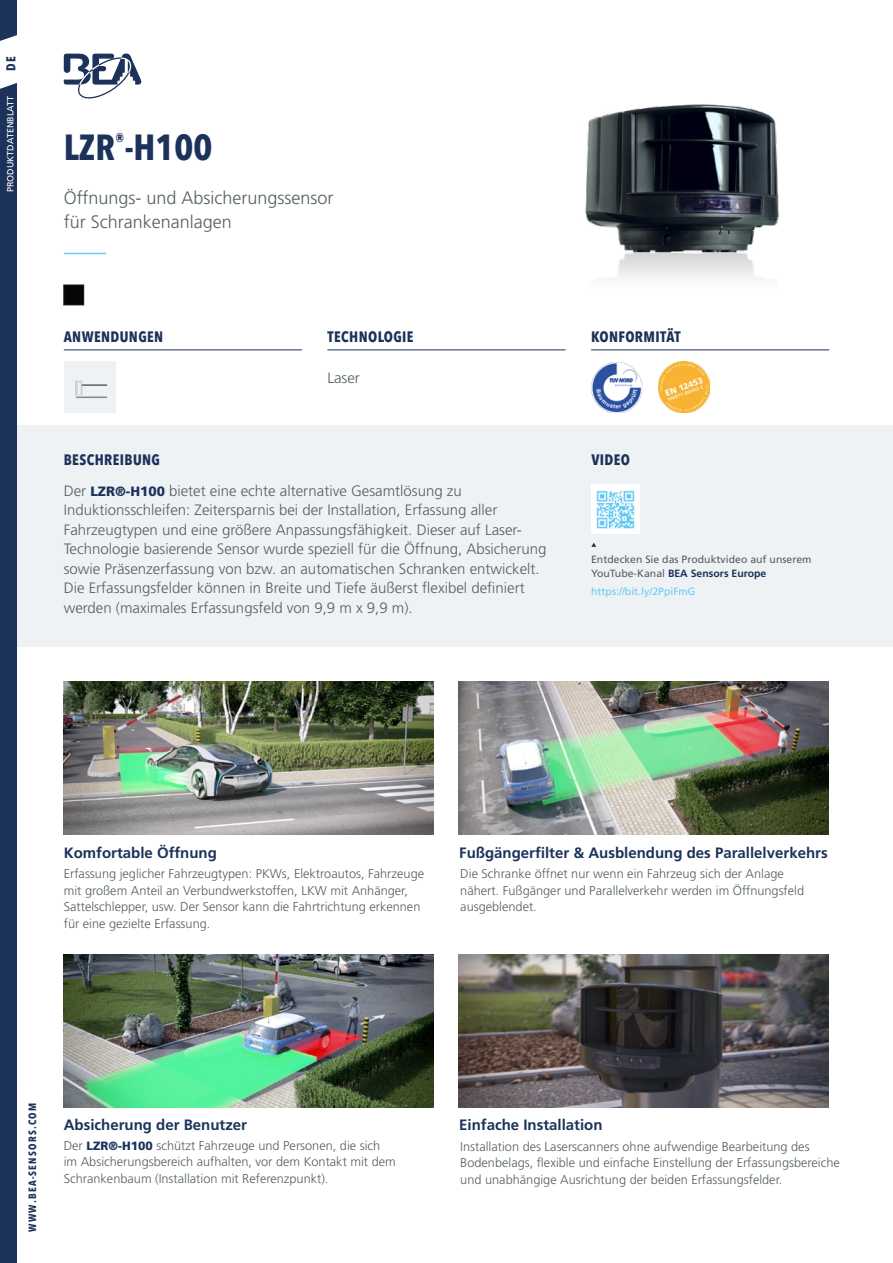
<style>
.page{position:relative;width:893px;height:1263px;background:#fff}
.page>*{position:absolute;margin:0;border:0;box-sizing:border-box;transform-origin:0 0}
.t1{font:700 condensed 36px "Avenir Next LT Pro";color:#1d325a}
.Subtitle_paragraph{font:300 18px/24px "Frutiger LT Std";color:#545f63}
.Main_paragraph_style{font:300 15px/19.5px "Frutiger LT Std";color:#545f63}
.t2{font:700 15px "Frutiger LT Std";color:#1d325a}
.Section_underline{font:700 condensed 15px "Avenir Next LT Pro";letter-spacing:.025em;color:#1d325a}
.Main_paragraph_style-2{font:700 condensed 15px "Avenir Next LT Pro";letter-spacing:.025em;color:#1d325a}
.Main_paragraph_style-3{font:300 12.75px/16.5px "Frutiger LT Std";color:#545f63}
.t3{font:700 condensed 12.75px "Avenir Next LT Pro";color:#1d325a}
.Main_paragraph_style-4{font:10.5px/13.5px "Frutiger LT Std";color:#545f63}
.Main_paragraph_style-5{font:10.5px "Frutiger LT Std";color:#6acbf1}
.t4{font:700 condensed 10.5px "Avenir Next LT Pro";letter-spacing:.12em;color:#1d325a}
.t5{font:9px "Frutiger LT Std";color:#fff}
.s1{font-weight:900;font-size:13.5px;color:#1d325a}
.s2{font-weight:700;color:#1d325a}
.s3{font-weight:900;font-size:12px;color:#1d325a}
</style>
<div class="page">
<div style="left:17px;top:425px;width:876px;height:221px;background:#eff2f5"></div>
<div style="left:0;top:83px;width:17px;height:1180px;background:#1d325a"></div>
<svg style="left:0;top:0;width:17px;height:41px"></svg>
<svg style="left:64px;top:54px;width:77px;height:45px"></svg>
<svg style="left:591px;top:543px;width:5px;height:4px"></svg>
<div style="left:64px;top:285px;width:20px;height:20px;background:#050705"></div>
<div style="left:63px;top:285px;width:21px;height:20px;border:1px solid #231f20"></div>
<img style="left:585px;top:104px;width:195px;height:175px">
<img style="left:64px;top:362px;width:51px;height:51px">
<img style="left:591px;top:485px;width:49px;height:49px">
<img style="left:64px;top:954px;width:370px;height:153px">
<img style="left:459px;top:954px;width:370px;height:153px">
<img style="left:459px;top:682px;width:370px;height:153px">
<img style="left:63px;top:682px;width:370px;height:153px">
<img style="left:591px;top:363px;width:51px;height:49px">
<img style="left:659px;top:362px;width:51px;height:51px">
<hr style="left:64px;top:253px;width:42px;height:1px;background:#6acbf1">
<hr style="left:327px;top:349px;width:239px;height:1px;background:#1d325a">
<hr style="left:64px;top:349px;width:238px;height:1px;background:#1d325a">
<hr style="left:591px;top:349px;width:238px;height:1px;background:#1d325a">
<p class="t3" style="left:3px;top:71px;width:16px;rotate:-90deg">DE</p>
<p class="t5" style="left:5px;top:192px;width:98px;rotate:-90deg">PRODUKTDATENBLATT</p>
<p class="t1" style="left:64px;top:126px;width:150px">LZR<sup>®</sup>-H100</p>
<p class="Subtitle_paragraph" style="left:64px;top:186px;width:271px">Öffnungs- und Absicherungssensor für Schrankenanlagen</p>
<p class="Section_underline" style="left:64px;top:327px;width:101px">ANWENDUNGEN</p>
<p class="Section_underline" style="left:327px;top:327px;width:88px">TECHNOLOGIE</p>
<p class="Section_underline" style="left:591px;top:327px;width:91px">KONFORMITÄT</p>
<p class="Main_paragraph_style" style="left:327px;top:368px;width:34px">Laser</p>
<p class="Main_paragraph_style-2" style="left:64px;top:451px;width:98px">BESCHREIBUNG</p>
<p class="Main_paragraph_style-2" style="left:591px;top:451px;width:40px">VIDEO</p>
<p class="Main_paragraph_style" style="left:64px;top:481px;width:484px">Der <span class="s1">LZR®-H100</span> bietet eine echte alternative Gesamtlösung zu Induktionsschleifen: Zeitersparnis bei der Installation, Erfassung aller Fahrzeugtypen und eine größere Anpassungsfähigkeit. Dieser auf Laser-Technologie basierende Sensor wurde speziell für die Öffnung, Absicherung sowie Präsenzerfassung von bzw. an automatischen Schranken entwickelt.<br>Die Erfassungsfelder können in Breite und Tiefe äußerst flexibel definiert werden (maximales Erfassungsfeld von 9,9 m x 9,9 m).</p>
<p class="Main_paragraph_style-4" style="left:591px;top:553px;width:222px">Entdecken Sie das Produktvideo auf unserem<br>YouTube-Kanal <span class="s2">BEA Sensors Europe</span></p>
<p class="Main_paragraph_style-5" style="left:591px;top:585px;width:106px">https://bit.ly/2PpiFmG</p>
<p class="t2" style="left:64px;top:844px;width:155px">Komfortable Öffnung</p>
<p class="Main_paragraph_style-3" style="left:64px;top:866px;width:362px">Erfassung jeglicher Fahrzeugtypen: PKWs, Elektroautos, Fahrzeuge mit großem Anteil an Verbundwerkstoffen, LKW mit Anhänger, Sattelschlepper, usw. Der Sensor kann die Fahrtrichtung erkennen für eine gezielte Erfassung.</p>
<p class="t2" style="left:459px;top:844px;width:370px">Fußgängerfilter &amp; Ausblendung des Parallelverkehrs</p>
<p class="Main_paragraph_style-3" style="left:460px;top:866px;width:345px">Die Schranke öffnet nur wenn ein Fahrzeug sich der Anlage nähert. Fußgänger und Parallelverkehr werden im Öffnungsfeld ausgeblendet.</p>
<p class="t4" style="left:26px;top:1232px;width:131px;rotate:-90deg">WWW.BEA-SENSORS.COM</p>
<p class="t2" style="left:64px;top:1116px;width:185px">Absicherung der Benutzer</p>
<p class="Main_paragraph_style-3" style="left:64px;top:1137px;width:334px">Der <span class="s3">LZR®-H100</span> schützt Fahrzeuge und Personen, die sich im Absicherungsbereich aufhalten, vor dem Kontakt mit dem<br>Schrankenbaum (Installation mit Referenzpunkt).</p>
<p class="t2" style="left:459px;top:1116px;width:145px">Einfache Installation</p>
<p class="Main_paragraph_style-3" style="left:460px;top:1138px;width:381px">Installation des Laserscanners ohne aufwendige Bearbeitung des<br>Bodenbelags, flexible und einfache Einstellung der Erfassungsbereiche und unabhängige Ausrichtung der beiden Erfassungsfelder.</p>
</div>
